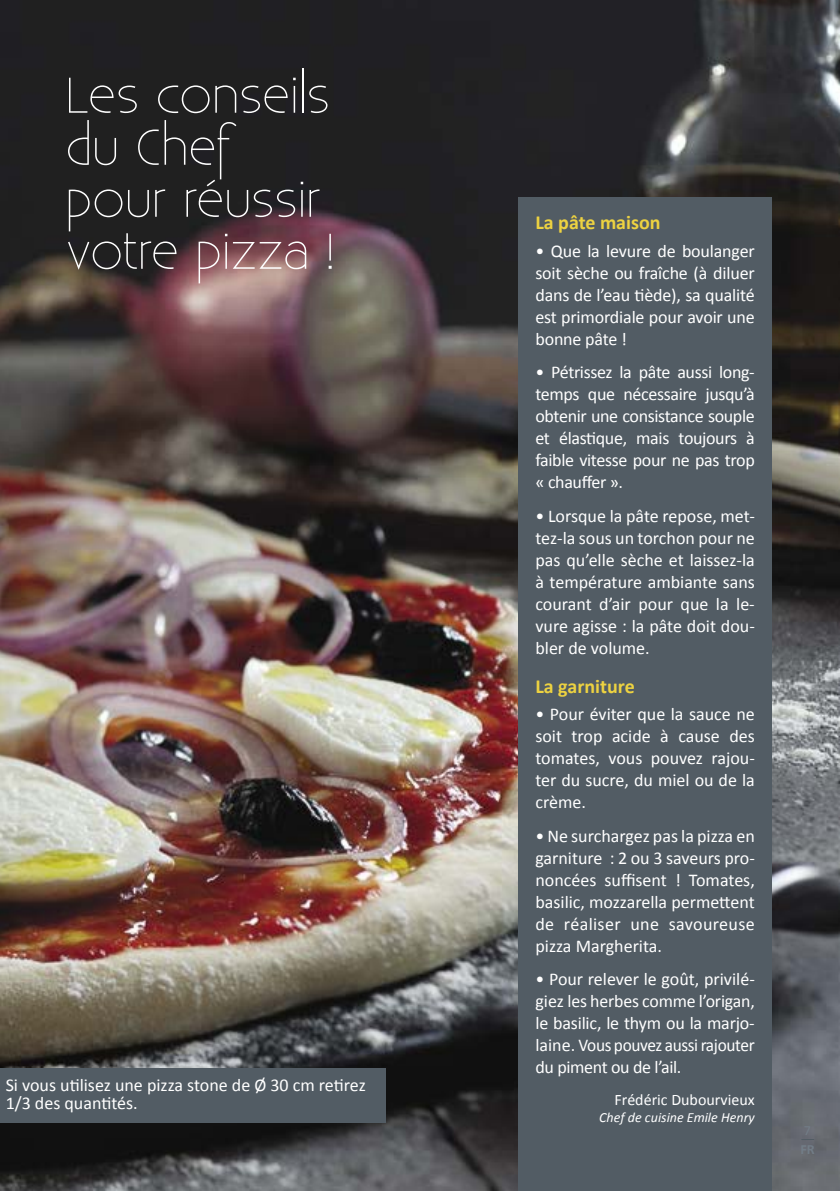
<style>
.page{position:relative;width:840px;height:1191px;background:#fff}
.page>*{position:absolute;margin:0;border:0;box-sizing:border-box;transform-origin:0 0}
.t1{font:300 50px/52px "Existence";color:#fff}
.t2{font:700 20px "Calibri";color:#edd241}
.t3{font:18px/22px "Calibri";letter-spacing:-.01em;color:#fff;text-align:justify}
.t4{font:16px "Calibri";color:#fff}
.t5{font:italic 14px "Calibri";color:#fff}
.t6{font:700 14px "Calibri";color:#727d87}
</style>
<div class="page">
<img style="left:0;top:0;width:839px;height:1191px">
<svg style="left:801px;top:1139px;width:12px;height:1px"></svg>
<div style="left:518px;top:197px;width:253px;height:994px;background:#525c64"></div>
<div style="left:0;top:1068px;width:385px;height:55px;background:#525c64"></div>
<h1 class="t1" style="left:65px;top:67px;width:270px">Les conseils du Chef pour réussir votre pizza !</h1>
<p class="t3" style="left:6px;top:1076px;width:361px;line-height:18px">Si vous utilisez une pizza stone de Ø 30 cm retirez<br>1/3 des quantités.</p>
<p class="t2" style="left:535px;top:210px;width:127px">La pâte maison</p>
<p class="t3" style="left:535px;top:240px;width:221px">• Que la levure de boulanger soit sèche ou fraîche (à diluer dans de l’eau tiède), sa qualité est primordiale pour avoir une bonne pâte !</p>
<p class="t3" style="left:535px;top:361px;width:221px">• Pétrissez la pâte aussi long&shy;temps que nécessaire jusqu’à obtenir une consistance souple et élastique, mais toujours à faible vitesse pour ne pas trop « chauffer ».</p>
<p class="t3" style="left:535px;top:504px;width:221px">• Lorsque la pâte repose, met&shy;tez-la sous un torchon pour ne pas qu’elle sèche et laissez-la à température ambiante sans courant d’air pour que la le&shy;vure agisse : la pâte doit dou&shy;bler de volume.</p>
<p class="t2" style="left:535px;top:673px;width:101px">La garniture</p>
<p class="t3" style="left:535px;top:703px;width:221px">• Pour éviter que la sauce ne soit trop acide à cause des tomates, vous pouvez rajou&shy;ter du sucre, du miel ou de la crème.</p>
<p class="t3" style="left:535px;top:824px;width:221px">• Ne surchargez pas la pizza en garniture : 2 ou 3 saveurs pro&shy;noncées suffisent ! Tomates, basilic, mozzarella permettent de réaliser une savoureuse pizza Margherita.</p>
<p class="t3" style="left:535px;top:968px;width:221px">• Pour relever le goût, privilé&shy;giez les herbes comme l’origan, le basilic, le thym ou la marjo&shy;laine. Vous pouvez aussi rajouter du piment ou de l’ail.</p>
<p class="t4" style="left:614px;top:1089px;width:142px">Frédéric Dubourvieux</p>
<p class="t5" style="left:599px;top:1108px;width:157px">Chef de cuisine Emile Henry</p>
<p class="t6" style="left:799px;top:1140px;width:16px">FR</p>
</div>
